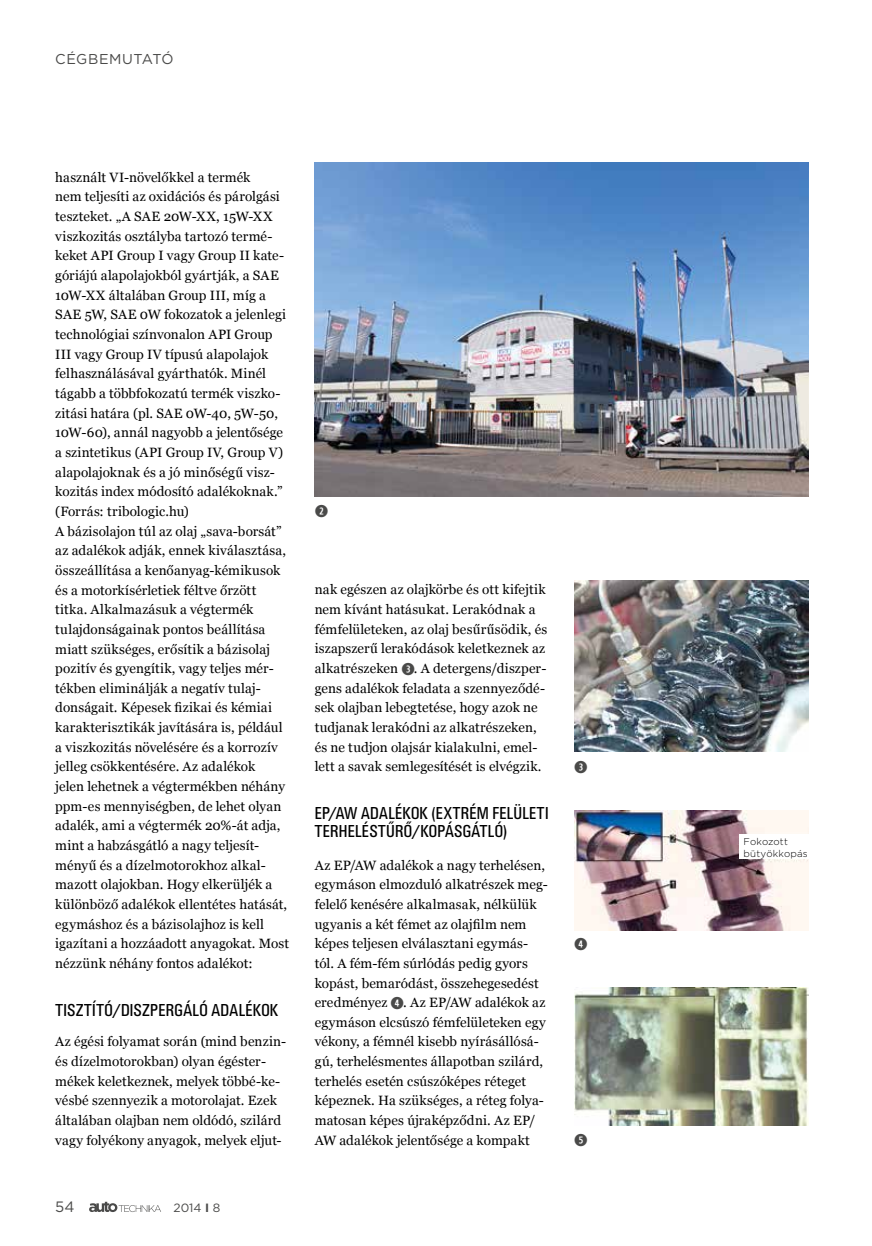
<style>
.page{position:relative;width:872px;height:1246px;background:#fff}
.page>*{position:absolute;margin:0;border:0;box-sizing:border-box;transform-origin:0 0}
.t1{font:18px/18px "U001 Con";letter-spacing:.015em;color:#000}
.t2{font:16.5px "Combi Numerals Ltd";color:#4a4a49}
.t3{font:15px "Gotham";color:#4a4a49}
.t4{font:14.25px "Gotham";letter-spacing:.035em;color:#4a4a49}
.t5{font:13.5px/19.6px "Georgia";letter-spacing:.01em;color:#000}
.t6{font:12px "Gotham";color:#4a4a49}
.t7{font:300 9.75px/11.7px "Gotham";letter-spacing:.02em;color:#000}
.s1{font-weight:700}
.s2{font-family:"Combi Numerals Ltd";font-size:16.5px;color:#4a4a49}
</style>
<div class="page">
<svg style="left:89px;top:1202px;width:72px;height:10px"></svg>
<img style="left:315px;top:162px;width:493px;height:334px">
<img style="left:574px;top:581px;width:234px;height:171px">
<img style="left:574px;top:811px;width:234px;height:119px">
<img style="left:574px;top:987px;width:234px;height:138px">
<div style="left:739px;top:835px;width:73px;height:24px;background:#fff"></div>
<p class="t4" style="left:55px;top:50px;width:120px">CÉGBEMUTATÓ</p>
<p class="t5" style="left:55px;top:167px;width:235px">használt VI-növelőkkel a termék<br>nem teljesíti az oxidációs és párolgási teszteket. „A SAE 20W-XX, 15W-XX viszkozitás osztályba tartozó termé&shy;keket API Group I vagy Group II kate&shy;góriájú alapolajokból gyártják, a SAE 10W-XX általában Group III, míg a SAE 5W, SAE 0W fokozatok a jelenlegi technológiai színvonalon API Group III vagy Group IV típusú alapolajok felhasználásával gyárthatók. Minél tágabb a többfokozatú termék viszko&shy;zitási határa (pl. SAE 0W-40, 5W-50, 10W-60), annál nagyobb a jelentősége a szintetikus (API Group IV, Group V) alapolajoknak és a jó minőségű visz&shy;kozitás index módosító adalékoknak.” (Forrás: tribologic.hu)<br>A bázisolajon túl az olaj „sava-borsát” az adalékok adják, ennek kiválasztása, összeállítása a kenőanyag-kémikusok és a motorkísérletiek féltve őrzött titka. Alkalmazásuk a végtermék tulajdonságainak pontos beállítása miatt szükséges, erősítik a bázisolaj pozitív és gyengítik, vagy teljes mér&shy;tékben eliminálják a negatív tulaj&shy;donságait. Képesek fizikai és kémiai karakterisztikák javítására is, például a viszkozitás növelésére és a korrozív jelleg csökkentésére. Az adalékok<br>jelen lehetnek a végtermékben néhány ppm-es mennyiségben, de lehet olyan adalék, ami a végtermék 20%-át adja, mint a habzásgátló a nagy teljesít&shy;ményű és a dízelmotorokhoz alkal&shy;mazott olajokban. Hogy elkerüljék a különböző adalékok ellentétes hatását, egymáshoz és a bázisolajhoz is kell igazítani a hozzáadott anyagokat. Most nézzünk néhány fontos adalékot:</p>
<h1 class="t1" style="left:55px;top:1001px;width:224px">TISZTÍTÓ/DISZPERGÁLÓ ADALÉKOK</h1>
<p class="t5" style="left:55px;top:1031px;width:232px">Az égési folyamat során (mind benzin&shy;és dízelmotorokban) olyan égéster&shy;mékek keletkeznek, melyek többé-ke&shy;vésbé szennyezik a motorolajat. Ezek általában olajban nem oldódó, szilárd vagy folyékony anyagok, melyek eljut-</p>
<p class="t3" style="left:55px;top:1197px;width:21px">54</p>
<p class="t6" style="left:173px;top:1200px;width:48px">2014 <span class="s1">I</span> 8</p>
<p class="t2" style="left:315px;top:502px;width:15px">➋</p>
<p class="t5" style="left:315px;top:579px;width:234px">nak egészen az olajkörbe és ott kifejtik nem kívánt hatásukat. Lerakódnak a fémfelületeken, az olaj besűrűsödik, és iszapszerű lerakódások keletkeznek az alkatrészeken <span class="s2">➌</span>. A detergens/diszper&shy;gens adalékok feladata a szennyeződé&shy;sek olajban lebegtetése, hogy azok ne tudjanak lerakódni az alkatrészeken, és ne tudjon olajsár kialakulni, emel&shy;lett a savak semlegesítését is elvégzik.</p>
<h1 class="t1" style="left:315px;top:804px;width:235px">EP/AW ADALÉKOK (EXTRÉM FELÜLETI<br>TERHELÉSTŰRŐ/KOPÁSGÁTLÓ)</h1>
<p class="t5" style="left:315px;top:854px;width:234px">Az EP/AW adalékok a nagy terhelésen, egymáson elmozduló alkatrészek meg&shy;felelő kenésére alkalmasak, nélkülük ugyanis a két fémet az olajfilm nem képes teljesen elválasztani egymás&shy;tól. A fém-fém súrlódás pedig gyors kopást, bemaródást, összehegesedést eredményez <span class="s2">➍</span>. Az EP/AW adalékok az egymáson elcsúszó fémfelületeken egy vékony, a fémnél kisebb nyírásállósá&shy;gú, terhelésmentes állapotban szilárd, terhelés esetén csúszóképes réteget képeznek. Ha szükséges, a réteg folya&shy;matosan képes újraképződni. Az EP/ AW adalékok jelentősége a kompakt</p>
<p class="t2" style="left:574px;top:757px;width:15px">➌</p>
<p class="t2" style="left:574px;top:934px;width:15px">➍</p>
<p class="t2" style="left:574px;top:1131px;width:15px">➎</p>
<p class="t7" style="left:743px;top:835px;width:66px">Fokozott bütyökkopás</p>
</div>
